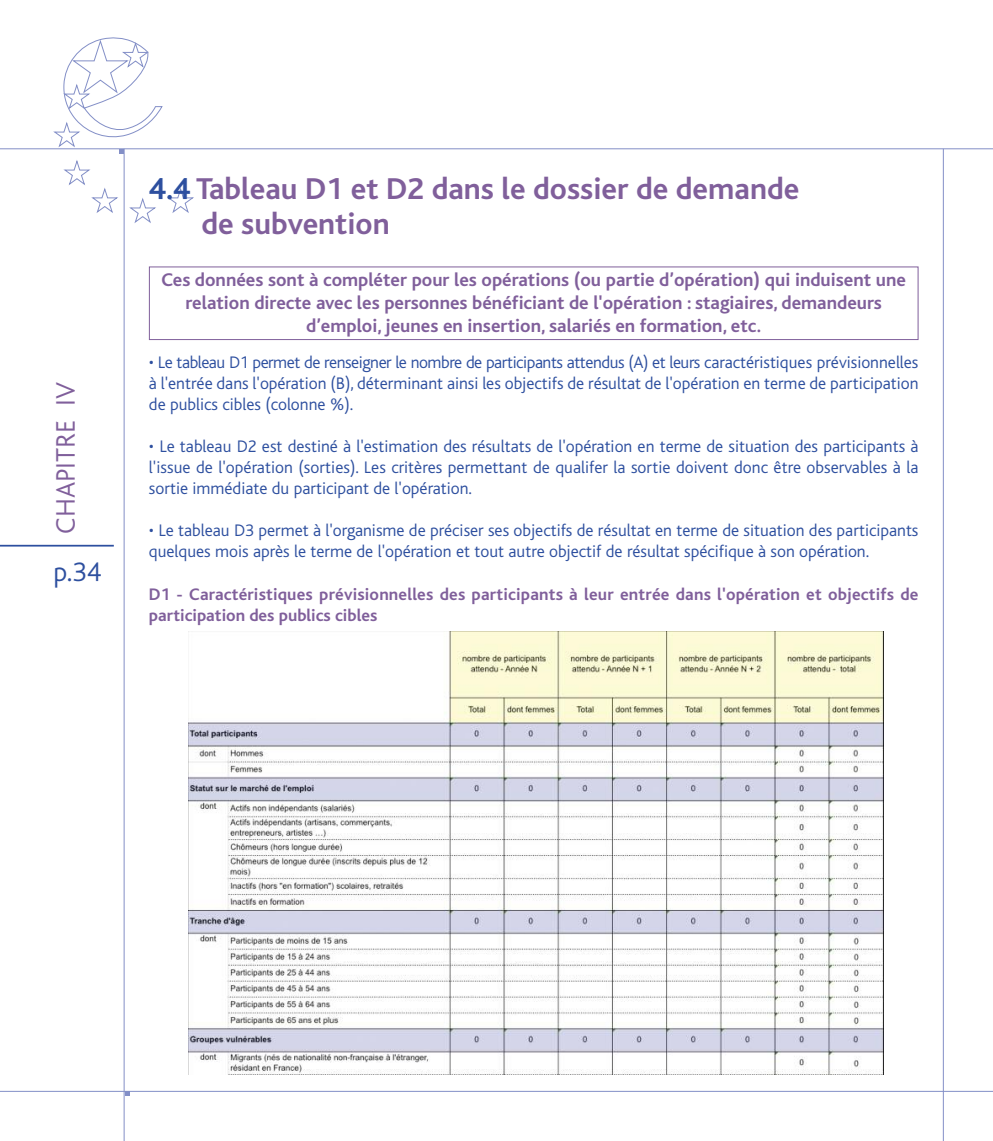
<style>
.page{position:relative;width:993px;height:1141px;background:#fff}
.page>*{position:absolute;margin:0;border:0;box-sizing:border-box;transform-origin:0 0}
.t1{font:700 31.5px/35px "Bliss";color:#805f9b}
.t2{font:300 28px "Bliss";color:#805f9b}
.t3{font:300 28px "Bliss";color:#2d4f9f}
.t4{font:700 19.25px/23.1px "Bliss";color:#805f9b;text-align:center}
.t5{font:300 17.5px/21px "Bliss";color:#2d4f9f;text-align:justify}
.t6{font:700 17.5px/21px "Bliss";letter-spacing:.01em;color:#805f9b}
.s1{color:#2d4f9f}
</style>
<div class="page">
<hr style="left:124px;top:149px;width:1px;height:992px;background:#838fc7">
<hr style="left:942px;top:149px;width:1px;height:992px;background:#838fc7">
<hr style="left:0;top:149px;width:992px;height:1px;background:#838fc7">
<svg style="left:125px;top:1092px;width:5px;height:4px"></svg>
<hr style="left:0;top:1091px;width:992px;height:1px;background:#838fc7">
<svg style="left:53px;top:37px;width:110px;height:117px"></svg>
<svg style="left:64px;top:160px;width:54px;height:53px"></svg>
<svg style="left:129px;top:198px;width:27px;height:25px"></svg>
<svg style="left:167px;top:188px;width:27px;height:25px"></svg>
<hr style="left:0;top:545px;width:114px;height:2px;background:#2d4f9f">
<div style="left:149px;top:266px;width:769px;height:74px;border:1px solid #805f9b"></div>
<img style="left:188px;top:632px;width:695px;height:443px">
<h2 class="t2" style="left:56px;top:534px;width:153px;rotate:-90deg">CHAPITRE IV</h2>
<h2 class="t3" style="left:53px;top:562px;width:49px">p.34</h2>
<h1 class="t1" style="left:201px;top:175px;width:599px;text-indent:-52px"><span class="s1">4.4</span> Tableau D1 et D2 dans le dossier de demande de subvention</h1>
<p class="t4" style="left:161px;top:270px;width:745px">Ces données sont à compléter pour les opérations (ou partie d’opération) qui induisent une relation directe avec les personnes bénéficiant de l'opération : stagiaires, demandeurs d’emploi, jeunes en insertion, salariés en formation, etc.</p>
<p class="t5" style="left:149px;top:354px;width:770px">• Le tableau D1 permet de renseigner le nombre de participants attendus (A) et leurs caractéristiques prévisionnelles à l'entrée dans l'opération (B), déterminant ainsi les objectifs de résultat de l'opération en terme de participation de publics cibles (colonne %).</p>
<p class="t5" style="left:149px;top:438px;width:770px">• Le tableau D2 est destiné à l'estimation des résultats de l'opération en terme de situation des participants à l'issue de l'opération (sorties). Les critères permettant de qualifer la sortie doivent donc être observables à la sortie immédiate du participant de l'opération.</p>
<p class="t5" style="left:149px;top:522px;width:770px">• Le tableau D3 permet à l'organisme de préciser ses objectifs de résultat en terme de situation des participants quelques mois après le terme de l'opération et tout autre objectif de résultat spécifique à son opération.</p>
<p class="t6" style="left:149px;top:586px;width:770px">D1 - Caractéristiques prévisionnelles des participants à leur entrée dans l'opération et objectifs de participation des publics cibles</p>
</div>
